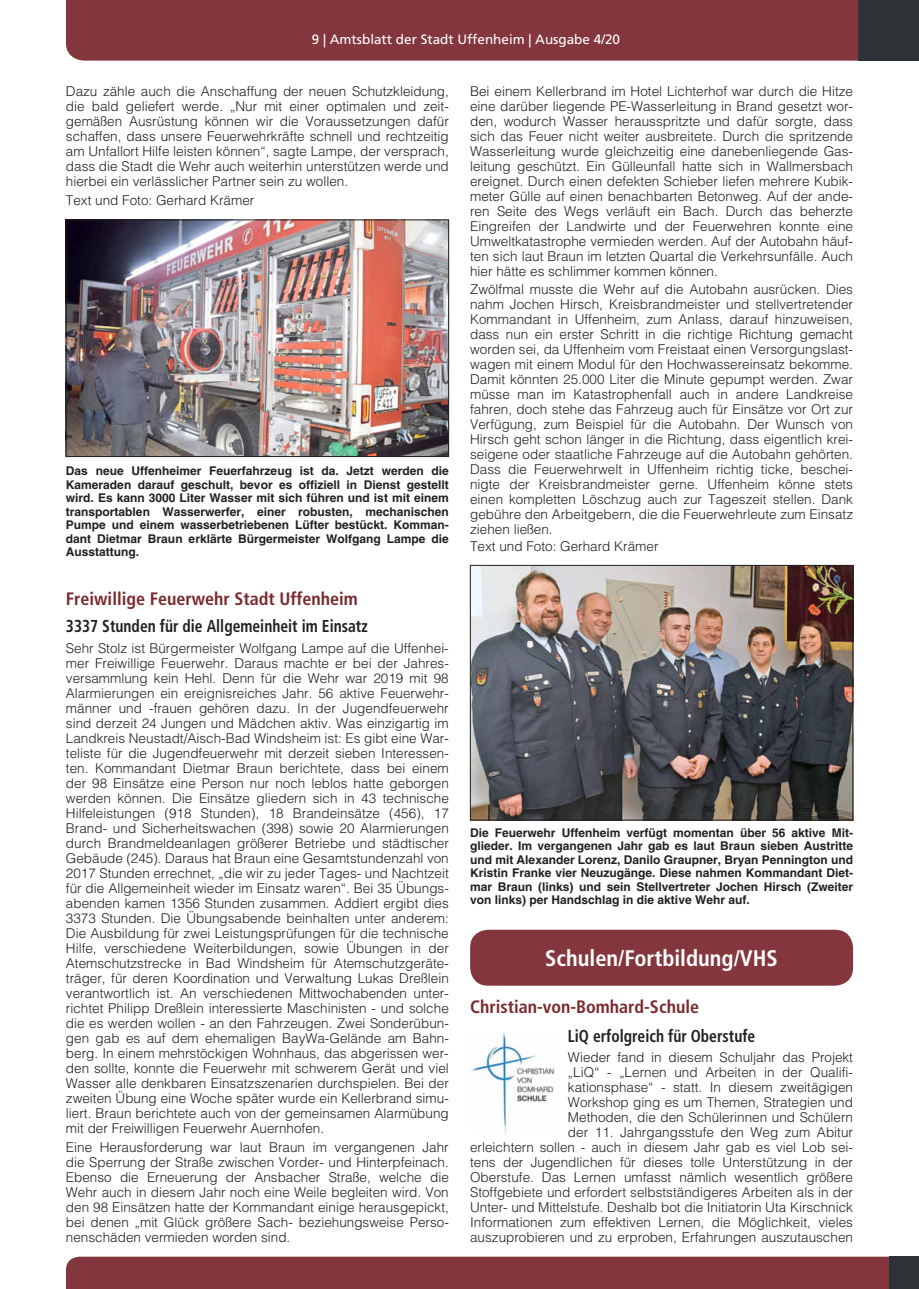
<style>
.page{position:relative;width:919px;height:1289px;background:#fff}
.page>*{position:absolute;margin:0;border:0;box-sizing:border-box;transform-origin:0 0}
.t1{font:700 condensed 22.5px "Frutiger LT";color:#fff}
.t2{font:700 condensed 18px "Frutiger LT";color:#7a2a2d}
.t3{font:700 condensed 17.25px "Frutiger LT";color:#231f20;scale:.9 1}
.t4{font:300 13.5px/15px "Helvetica LT";color:#231f20;text-align:justify}
.t5{font:13.5px "Frutiger LT";color:#fff}
.t6{font:700 12px/13.5px "Helvetica LT";color:#231f20;text-align:justify}
</style>
<div class="page">
<div style="left:66px;top:1256px;width:823px;height:32px;background:#83363c"></div>
<div style="left:889px;top:1256px;width:29px;height:32px;background:#2c3235"></div>
<div style="left:66px;top:0;width:792px;height:61px;background:#83363c"></div>
<div style="left:858px;top:0;width:60px;height:61px;background:#2c3235"></div>
<img style="left:472px;top:567px;width:379px;height:251px">
<div style="left:470px;top:565px;width:383px;height:255px;border:1px solid #231f20"></div>
<div style="left:470px;top:929px;width:383px;height:56px;background:#83363c;border-radius:18px"></div>
<img style="left:472px;top:1032px;width:83px;height:102px">
<img style="left:68px;top:222px;width:379px;height:233px">
<div style="left:66px;top:220px;width:383px;height:237px;border:1px solid #231f20"></div>
<p class="t5" style="left:312px;top:32px;width:310px">9 | Amtsblatt der Stadt Uffenheim | Ausgabe 4/20</p>
<p class="t4" style="left:470px;top:83px;width:384px">Bei einem Kellerbrand im Hotel Lichterhof war durch die Hitze eine darüber liegende PE-Wasserleitung in Brand gesetzt wor&shy;den, wodurch Wasser herausspritzte und dafür sorgte, dass sich das Feuer nicht weiter ausbreitete. Durch die spritzende Wasserleitung wurde gleichzeitig eine danebenliegende Gas&shy;leitung geschützt. Ein Gülleunfall hatte sich in Wallmersbach ereignet. Durch einen defekten Schieber liefen mehrere Kubik&shy;meter Gülle auf einen benachbarten Betonweg. Auf der ande&shy;ren Seite des Wegs verläuft ein Bach. Durch das beherzte Eingreifen der Landwirte und der Feuerwehren konnte eine Umweltkatastrophe vermieden werden. Auf der Autobahn häuf&shy;ten sich laut Braun im letzten Quartal die Verkehrsunfälle. Auch hier hätte es schlimmer kommen können.</p>
<p class="t4" style="left:470px;top:281px;width:384px">Zwölfmal musste die Wehr auf die Autobahn ausrücken. Dies nahm Jochen Hirsch, Kreisbrandmeister und stellvertretender Kommandant in Uffenheim, zum Anlass, darauf hinzuweisen, dass nun ein erster Schritt in die richtige Richtung gemacht worden sei, da Uffenheim vom Freistaat einen Versorgungslast&shy;wagen mit einem Modul für den Hochwassereinsatz bekomme.<br>Damit könnten 25.000 Liter die Minute gepumpt werden. Zwar müsse man im Katastrophenfall auch in andere Landkreise fahren, doch stehe das Fahrzeug auch für Einsätze vor Ort zur Verfügung, zum Beispiel für die Autobahn. Der Wunsch von Hirsch geht schon länger in die Richtung, dass eigentlich krei&shy;seigene oder staatliche Fahrzeuge auf die Autobahn gehörten.<br>Dass die Feuerwehrwelt in Uffenheim richtig ticke, beschei&shy;nigte der Kreisbrandmeister gerne. Uffenheim könne stets einen kompletten Löschzug auch zur Tageszeit stellen. Dank gebühre den Arbeitgebern, die die Feuerwehrleute zum Einsatz ziehen ließen.</p>
<p class="t4" style="left:470px;top:539px;width:190px">Text und Foto: Gerhard Krämer</p>
<p class="t4" style="left:66px;top:83px;width:384px">Dazu zähle auch die Anschaffung der neuen Schutzkleidung, die bald geliefert werde. „Nur mit einer optimalen und zeit&shy;gemäßen Ausrüstung können wir die Voraussetzungen dafür schaffen, dass unsere Feuerwehrkräfte schnell und rechtzeitig am Unfallort Hilfe leisten können“, sagte Lampe, der versprach, dass die Stadt die Wehr auch weiterhin unterstützen werde und hierbei ein verlässlicher Partner sein zu wollen.</p>
<p class="t4" style="left:66px;top:192px;width:190px">Text und Foto: Gerhard Krämer</p>
<p class="t6" style="left:66px;top:464px;width:384px">Das neue Uffenheimer Feuerfahrzeug ist da. Jetzt werden die Kameraden darauf geschult, bevor es offiziell in Dienst gestellt wird. Es kann 3000 Liter Wasser mit sich führen und ist mit einem transportablen Wasserwerfer, einer robusten, mechanischen Pumpe und einem wasserbetriebenen Lüfter bestückt. Komman&shy;dant Dietmar Braun erklärte Bürgermeister Wolfgang Lampe die Ausstattung.</p>
<h2 class="t2" style="left:66px;top:588px;width:293px">Freiwillige Feuerwehr Stadt Uffenheim</h2>
<p class="t3" style="left:66px;top:615px;width:337px">3337 Stunden für die Allgemeinheit im Einsatz</p>
<p class="t4" style="left:66px;top:640px;width:384px">Sehr Stolz ist Bürgermeister Wolfgang Lampe auf die Uffenhei&shy;mer Freiwillige Feuerwehr. Daraus machte er bei der Jahres&shy;versammlung kein Hehl. Denn für die Wehr war 2019 mit 98<br>Alarmierungen ein ereignisreiches Jahr. 56 aktive Feuerwehr&shy;männer und -frauen gehören dazu. In der Jugendfeuerwehr sind derzeit 24 Jungen und Mädchen aktiv. Was einzigartig im Landkreis Neustadt/Aisch-Bad Windsheim ist: Es gibt eine War&shy;teliste für die Jugendfeuerwehr mit derzeit sieben Interessen&shy;ten. Kommandant Dietmar Braun berichtete, dass bei einem der 98 Einsätze eine Person nur noch leblos hatte geborgen werden können. Die Einsätze gliedern sich in 43 technische Hilfeleistungen (918 Stunden), 18 Brandeinsätze (456), 17<br>Brand- und Sicherheitswachen (398) sowie 20 Alarmierungen durch Brandmeldeanlagen größerer Betriebe und städtischer Gebäude (245). Daraus hat Braun eine Gesamtstundenzahl von 2017 Stunden errechnet, „die wir zu jeder Tages- und Nachtzeit für die Allgemeinheit wieder im Einsatz waren“. Bei 35 Übungs&shy;abenden kamen 1356 Stunden zusammen. Addiert ergibt dies 3373 Stunden. Die Übungsabende beinhalten unter anderem:<br>Die Ausbildung für zwei Leistungsprüfungen für die technische Hilfe, verschiedene Weiterbildungen, sowie Übungen in der Atemschutzstrecke in Bad Windsheim für Atemschutzgeräte&shy;träger, für deren Koordination und Verwaltung Lukas Dreßlein verantwortlich ist. An verschiedenen Mittwochabenden unter&shy;richtet Philipp Dreßlein interessierte Maschinisten - und solche die es werden wollen - an den Fahrzeugen. Zwei Sonderübun&shy;gen gab es auf dem ehemaligen BayWa-Gelände am Bahn&shy;berg. In einem mehrstöckigen Wohnhaus, das abgerissen wer&shy;den sollte, konnte die Feuerwehr mit schwerem Gerät und viel Wasser alle denkbaren Einsatzszenarien durchspielen. Bei der zweiten Übung eine Woche später wurde ein Kellerbrand simu&shy;liert. Braun berichtete auch von der gemeinsamen Alarmübung mit der Freiwilligen Feuerwehr Auernhofen.</p>
<p class="t4" style="left:66px;top:1139px;width:384px">Eine Herausforderung war laut Braun im vergangenen Jahr die Sperrung der Straße zwischen Vorder- und Hinterpfeinach.<br>Ebenso die Erneuerung der Ansbacher Straße, welche die Wehr auch in diesem Jahr noch eine Weile begleiten wird. Von den 98 Einsätzen hatte der Kommandant einige herausgepickt, bei denen „mit Glück größere Sach- beziehungsweise Perso&shy;nenschäden vermieden worden sind.</p>
<p class="t6" style="left:470px;top:825px;width:384px">Die Feuerwehr Uffenheim verfügt momentan über 56 aktive Mit&shy;glieder. Im vergangenen Jahr gab es laut Braun sieben Austritte und mit Alexander Lorenz, Danilo Graupner, Bryan Pennington und Kristin Franke vier Neuzugänge. Diese nahmen Kommandant Diet&shy;mar Braun (links) und sein Stellvertreter Jochen Hirsch (Zweiter von links) per Handschlag in die aktive Wehr auf.</p>
<h1 class="t1" style="left:545px;top:945px;width:234px">Schulen/Fortbildung/VHS</h1>
<h2 class="t2" style="left:470px;top:996px;width:230px">Christian-von-Bomhard-Schule</h2>
<p class="t3" style="left:568px;top:1025px;width:210px">LiQ erfolgreich für Oberstufe</p>
<p class="t4" style="left:470px;top:1049px;width:384px;text-align:right">Wieder fand in diesem Schuljahr das Projekt<br>„LiQ“ - „Lernen und Arbeiten in der Qualifi-<br>kationsphase“ - statt. In diesem zweitägigen<br>Workshop ging es um Themen, Strategien und<br>Methoden, die den Schülerinnen und Schülern<br>der 11. Jahrgangsstufe den Weg zum Abitur<br>erleichtern sollen - auch in diesem Jahr gab es viel Lob sei&shy;tens der Jugendlichen für dieses tolle Unterstützung in der Oberstufe. Das Lernen umfasst nämlich wesentlich größere Stoffgebiete und erfordert selbstständigeres Arbeiten als in der Unter- und Mittelstufe. Deshalb bot die Initiatorin Uta Kirschnick Informationen zum effektiven Lernen, die Möglichkeit, vieles auszuprobieren und zu erproben, Erfahrungen auszutauschen</p>
</div>
